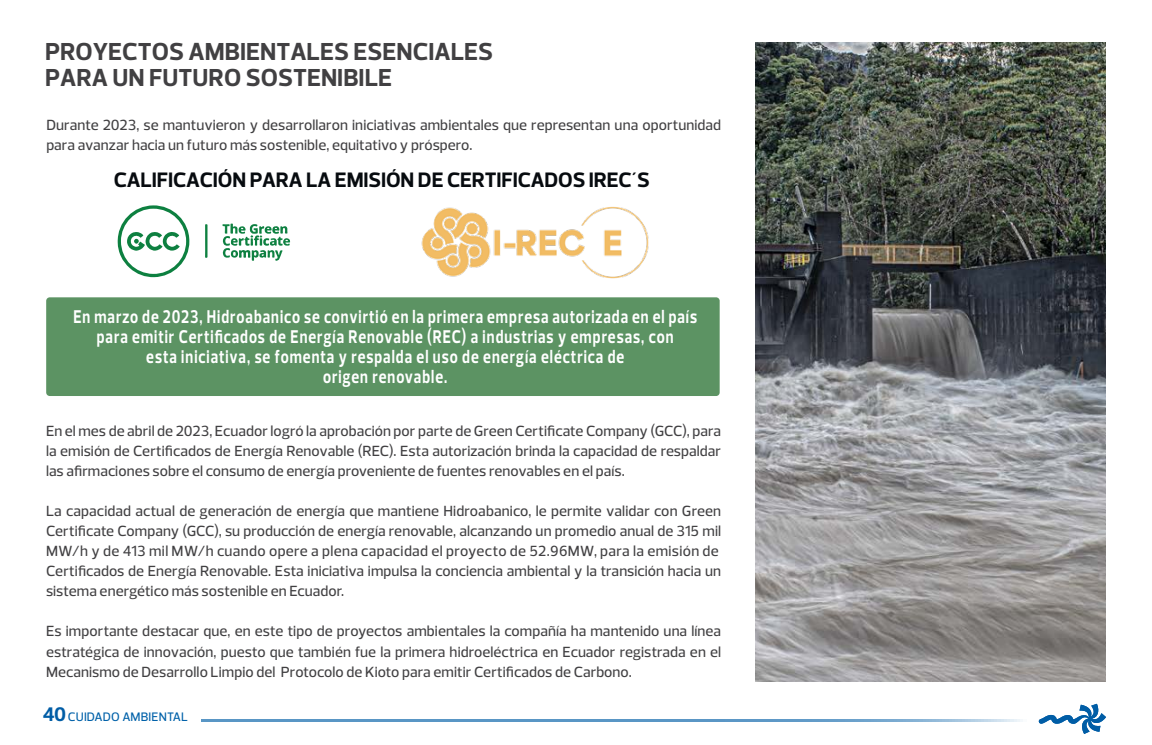
<style>
.page{position:relative;width:1152px;height:745px;background:#fff}
.page>*{position:absolute;margin:0;border:0;box-sizing:border-box;transform-origin:0 0}
.t1{font:700 25px/26.2px "Prelo";color:#414042}
.t2{font:700 21.25px "Prelo";letter-spacing:-.005em;color:#070b0f}
.t3{font:700 18.75px/20px "Prelo";letter-spacing:.065em;color:#fff;text-align:center;scale:.78 1}
.t4{font:500 15px/20px "Prelo";letter-spacing:.005em;color:#414042}
.t5{font:500 12.5px "Prelo";letter-spacing:.01em;color:#0061a9}
.s1{font-weight:700;font-size:20px;color:#005da6}
</style>
<div class="page">
<svg style="left:1038px;top:703px;width:68px;height:30px"></svg>
<svg style="left:201px;top:719px;width:822px;height:2px;background:#689fca"></svg>
<img style="left:755px;top:42px;width:350px;height:638px">
<div style="left:46px;top:297px;width:673px;height:99px;background:#5c9363;border-radius:4px"></div>
<img style="left:421px;top:206px;width:228px;height:73px">
<svg style="left:205px;top:224px;width:2px;height:34px"></svg>
<svg style="left:117px;top:205px;width:72px;height:72px"></svg>
<svg style="left:222px;top:223px;width:68px;height:38px"></svg>
<h1 class="t1" style="left:45px;top:39px;width:449px">PROYECTOS AMBIENTALES ESENCIALES<br>PARA UN FUTURO SOSTENIBILE</h1>
<p class="t4" style="left:46px;top:115px;width:676px">Durante 2023, se mantuvieron y desarrollaron iniciativas ambientales que representan una oportunidad para avanzar hacia un futuro más sostenible, equitativo y próspero.</p>
<h2 class="t2" style="left:114px;top:166px;width:537px">CALIFICACIÓN PARA LA EMISIÓN DE CERTIFICADOS IREC´S</h2>
<p class="t3" style="left:73px;top:306px;width:801px">En marzo de 2023, Hidroabanico se convirtió en la primera empresa autorizada en el país para emitir Certificados de Energía Renovable (REC) a industrias y empresas, con<br>esta iniciativa, se fomenta y respalda el uso de energía eléctrica de<br>origen renovable.</p>
<p class="t4" style="left:46px;top:421px;width:676px;text-align:justify">En el mes de abril de 2023, Ecuador logró la aprobación por parte de Green Certificate Company (GCC), para la emisión de Certificados de Energía Renovable (REC). Esta autorización brinda la capacidad de respaldar las afirmaciones sobre el consumo de energía proveniente de fuentes renovables en el país.</p>
<p class="t4" style="left:46px;top:501px;width:676px">La capacidad actual de generación de energía que mantiene Hidroabanico, le permite validar con Green Certificate Company (GCC), su producción de energía renovable, alcanzando un promedio anual de 315 mil MW/h y de 413 mil MW/h cuando opere a plena capacidad el proyecto de 52.96MW, para la emisión de Certificados de Energía Renovable. Esta iniciativa impulsa la conciencia ambiental y la transición hacia un sistema energético más sostenible en Ecuador.</p>
<p class="t4" style="left:46px;top:621px;width:676px;text-align:justify">Es importante destacar que, en este tipo de proyectos ambientales la compañía ha mantenido una línea estratégica de innovación, puesto que también fue la primera hidroeléctrica en Ecuador registrada en el Mecanismo de Desarrollo Limpio del Protocolo de Kioto para emitir Certificados de Carbono.</p>
<p class="t5" style="left:43px;top:709px;width:146px"><span class="s1">40</span>CUIDADO AMBIENTAL</p>
</div>
